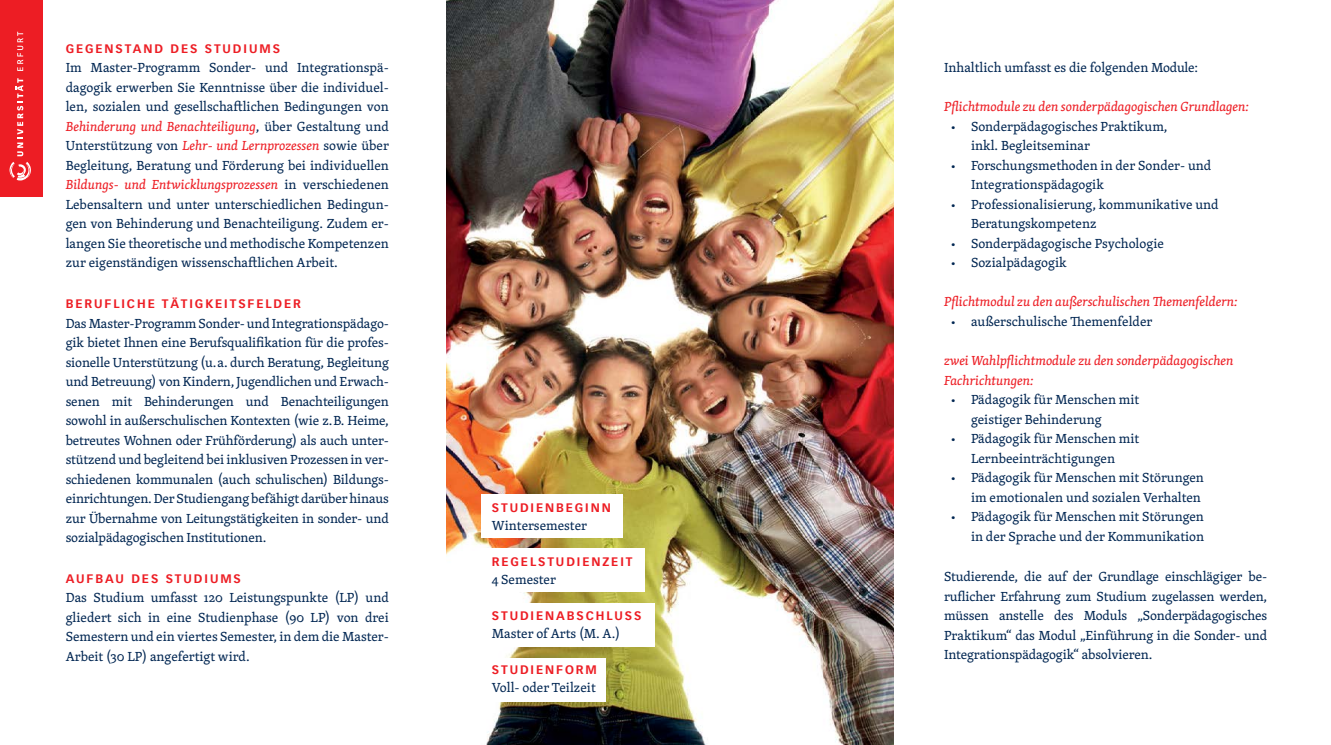
<style>
.page{position:relative;width:1331px;height:745px;background:#fff}
.page>*{position:absolute;margin:0;border:0;box-sizing:border-box;transform-origin:0 0}
.t1{font:13.5px/19.5px "Skolar";color:#002652}
.t2{font:italic 13.5px/19.5px "Skolar";color:#ed1d24}
.t3{font:700 12px "Vectora LH";letter-spacing:.16em;color:#ed1d24}
.s1{font-style:italic;color:#ed1d24}
</style>
<div class="page">
<div style="left:0;top:0;width:42px;height:196px;background:#ed1d24"></div>
<svg style="left:10px;top:162px;width:21px;height:18px"></svg>
<svg style="left:16px;top:78px;width:7px;height:78px"></svg>
<svg style="left:17px;top:32px;width:6px;height:39px"></svg>
<img style="left:446px;top:0;width:447px;height:744px">
<div style="left:482px;top:494px;width:141px;height:43px;background:#fff"></div>
<div style="left:482px;top:548px;width:163px;height:44px;background:#fff"></div>
<div style="left:482px;top:602px;width:173px;height:44px;background:#fff"></div>
<div style="left:482px;top:657px;width:123px;height:44px;background:#fff"></div>
<p class="t3" style="left:66px;top:41px;width:216px">GEGENSTAND DES STUDIUMS</p>
<p class="t1" style="left:66px;top:57px;width:325px">Im Master-Programm Sonder- und Integrationspä&shy;dagogik erwerben Sie Kenntnisse über die individuel&shy;len, sozialen und gesellschaftlichen Bedingungen von <span class="s1">Behinderung und Benachteiligung</span>, über Gestaltung und Unterstützung von <span class="s1">Lehr- und Lernprozessen</span> sowie über Begleitung, Beratung und Förderung bei individuellen <span class="s1">Bildungs- und Entwicklungsprozessen</span> in verschiedenen Lebensaltern und unter unterschiedlichen Bedingun&shy;gen von Behinderung und Benachteiligung. Zudem er&shy;langen Sie theoretische und methodische Kompetenzen zur eigenständigen wissenschaftlichen Arbeit.</p>
<p class="t3" style="left:66px;top:296px;width:237px">BERUFLICHE TÄTIGKEITSFELDER</p>
<p class="t1" style="left:66px;top:312px;width:325px;text-align:justify">Das Master-Programm Sonder- und Integrationspädago&shy;gik bietet Ihnen eine Berufsqualifikation für die profes&shy;sionelle Unterstützung (u.a. durch Beratung, Begleitung und Betreuung) von Kindern, Jugendlichen und Erwach&shy;senen mit Behinderungen und Benachteiligungen sowohl in außerschulischen Kontexten (wie z.B. Heime, betreutes Wohnen oder Frühförderung) als auch unter&shy;stützend und begleitend bei inklusiven Prozessen in ver&shy;schiedenen kommunalen (auch schulischen) Bildungs&shy;einrichtungen. Der Studiengang befähigt darüber hinaus zur Übernahme von Leitungstätigkeiten in sonder- und sozialpädagogischen Institutionen.</p>
<p class="t3" style="left:66px;top:571px;width:177px">AUFBAU DES STUDIUMS</p>
<p class="t1" style="left:66px;top:587px;width:325px;text-align:justify">Das Studium umfasst 120 Leistungspunkte (LP) und gliedert sich in eine Studienphase (90 LP) von drei Semestern und ein viertes Semester, in dem die Master-Arbeit (30 LP) angefertigt wird.</p>
<p class="t3" style="left:492px;top:500px;width:121px">STUDIENBEGINN</p>
<p class="t1" style="left:492px;top:515px;width:97px">Wintersemester</p>
<p class="t3" style="left:492px;top:554px;width:142px">REGELSTUDIENZEIT</p>
<p class="t1" style="left:492px;top:569px;width:66px">4 Semester</p>
<p class="t3" style="left:492px;top:608px;width:151px">STUDIENABSCHLUSS</p>
<p class="t1" style="left:492px;top:623px;width:130px">Master of Arts (M. A.)</p>
<p class="t3" style="left:492px;top:662px;width:106px">STUDIENFORM</p>
<p class="t1" style="left:492px;top:677px;width:105px">Voll- oder Teilzeit</p>
<p class="t1" style="left:944px;top:57px;width:256px">Inhaltlich umfasst es die folgenden Module:</p>
<p class="t2" style="left:944px;top:96px;width:307px">Pflichtmodule zu den sonderpädagogischen Grundlagen:</p>
<p class="t1" style="left:971px;top:116px;width:198px;text-indent:-21px">• Sonderpädagogisches Praktikum, inkl. Begleitseminar</p>
<p class="t1" style="left:971px;top:155px;width:242px;text-indent:-21px">• Forschungsmethoden in der Sonder- und<br>Integrationspädagogik</p>
<p class="t1" style="left:971px;top:194px;width:249px;text-indent:-21px">• Professionalisierung, kommunikative und<br>Beratungskompetenz</p>
<p class="t1" style="left:950px;top:233px;width:216px">• Sonderpädagogische Psychologie</p>
<p class="t1" style="left:950px;top:252px;width:118px">• Sozialpädagogik</p>
<p class="t2" style="left:944px;top:291px;width:295px">Pflichtmodul zu den außerschulischen Themenfeldern:</p>
<p class="t1" style="left:950px;top:311px;width:204px">• außerschulische Themenfelder</p>
<p class="t2" style="left:944px;top:350px;width:291px">zwei Wahlpflichtmodule zu den sonderpädagogischen<br>Fachrichtungen:</p>
<p class="t1" style="left:971px;top:389px;width:170px;text-indent:-21px">• Pädagogik für Menschen mit geistiger Behinderung</p>
<p class="t1" style="left:950px;top:428px;width:191px;text-align:center">• Pädagogik für Menschen mit<br>Lernbeeinträchtigungen</p>
<p class="t1" style="left:950px;top:467px;width:256px;text-align:right">• Pädagogik für Menschen mit Störungen im emotionalen und sozialen Verhalten</p>
<p class="t1" style="left:950px;top:506px;width:256px;text-align:right">• Pädagogik für Menschen mit Störungen in der Sprache und der Kommunikation</p>
<p class="t1" style="left:944px;top:566px;width:325px;text-align:justify">Studierende, die auf der Grundlage einschlägiger be&shy;ruflicher Erfahrung zum Studium zugelassen werden, müssen anstelle des Moduls „Sonderpädagogisches Praktikum“ das Modul „Einführung in die Sonder- und Integrationspädagogik“ absolvieren.</p>
</div>
